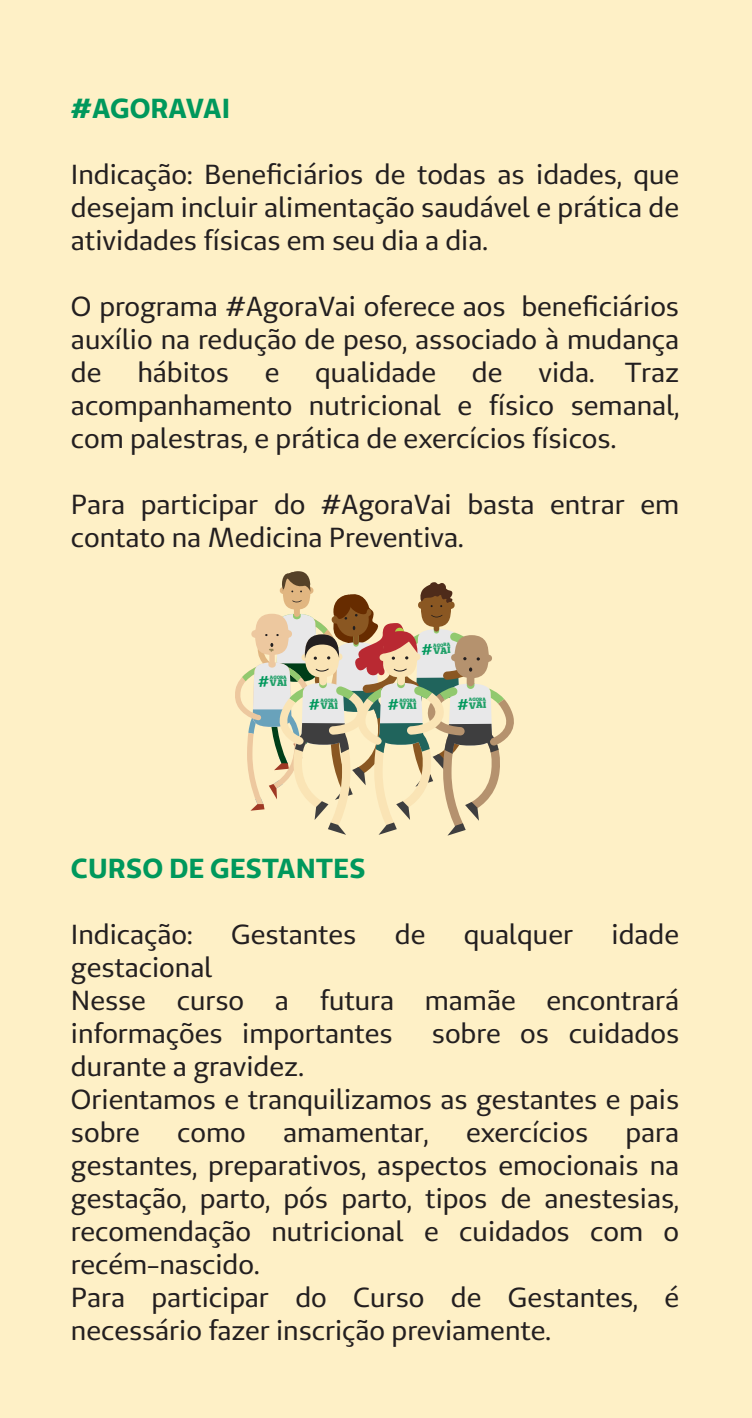
<style>
.page{position:relative;width:752px;height:1418px;background:#fff}
.page>*{position:absolute;margin:0;border:0;box-sizing:border-box;transform-origin:0 0}
.t1{font:27.5px/33px "Unimed Sans";color:#231f20}
.t2{font:700 27.5px "Unimed Sans";color:#00985c}
.t3{font:900 4.75px "Unimed Slab";color:#1d9f67}
</style>
<div class="page">
<div style="left:0;top:0;width:751px;height:1417px;background:#fef0c6"></div>
<svg style="left:235px;top:571px;width:279px;height:264px"></svg>
<p class="t2" style="left:71px;top:90px;width:160px">#AGORAVAI</p>
<p class="t1" style="left:71px;top:158px;width:609px;text-align:justify">Indicação: Beneficiários de todas as idades, que desejam incluir alimentação saudável e prática de atividades físicas em seu dia a dia.</p>
<p class="t1" style="left:71px;top:290px;width:609px;text-align:justify">O programa #AgoraVai oferece aos beneficiários auxílio na redução de peso, associado à mudança de</p>
<p class="t1" style="left:137px;top:356px;width:93px">hábitos</p>
<p class="t1" style="left:265px;top:356px;width:16px">e</p>
<p class="t1" style="left:315px;top:356px;width:122px">qualidade</p>
<p class="t1" style="left:471px;top:356px;width:32px">de</p>
<p class="t1" style="left:71px;top:356px;width:609px;text-align:justify;text-indent:467px">vida. Traz acompanhamento nutricional e físico semanal, com palestras, e prática de exercícios físicos.</p>
<p class="t1" style="left:71px;top:488px;width:609px">Para participar do #AgoraVai basta entrar em contato na Medicina Preventiva.</p>
<p class="t3" style="left:269px;top:674px;width:19px;rotate:-2deg">AGORA</p>
<p class="t3" style="left:433px;top:642px;width:19px;rotate:-2deg">AGORA</p>
<p class="t3" style="left:320px;top:697px;width:19px;rotate:-2deg">AGORA</p>
<p class="t3" style="left:399px;top:697px;width:19px;rotate:-2deg">AGORA</p>
<p class="t3" style="left:468px;top:696px;width:19px;rotate:-2deg">AGORA</p>
<p class="t2" style="left:71px;top:849px;width:296px">CURSO DE GESTANTES</p>
<p class="t1" style="left:71px;top:917px;width:123px">Indicação:</p>
<p class="t1" style="left:231px;top:917px;width:127px">Gestantes</p>
<p class="t1" style="left:394px;top:917px;width:32px">de</p>
<p class="t1" style="left:463px;top:917px;width:111px">qualquer</p>
<p class="t1" style="left:611px;top:917px;width:69px">idade</p>
<p class="t1" style="left:71px;top:950px;width:609px">gestacional<br>Nesse curso a futura mamãe encontrará informações importantes</p>
<p class="t1" style="left:431px;top:1016px;width:248px">sobre os cuidados</p>
<p class="t1" style="left:71px;top:1049px;width:609px">durante a gravidez.<br>Orientamos e tranquilizamos as gestantes e pais sobre</p>
<p class="t1" style="left:177px;top:1115px;width:70px">como</p>
<p class="t1" style="left:283px;top:1115px;width:147px">amamentar,</p>
<p class="t1" style="left:466px;top:1115px;width:123px">exercícios</p>
<p class="t1" style="left:71px;top:1115px;width:609px;text-indent:554px">para gestantes, preparativos, aspectos emocionais na gestação, parto, pós parto, tipos de anestesias, recomendação nutricional e cuidados com o recém-nascido.<br>Para participar do Curso de Gestantes, é necessário fazer inscrição previamente.</p>
</div>
